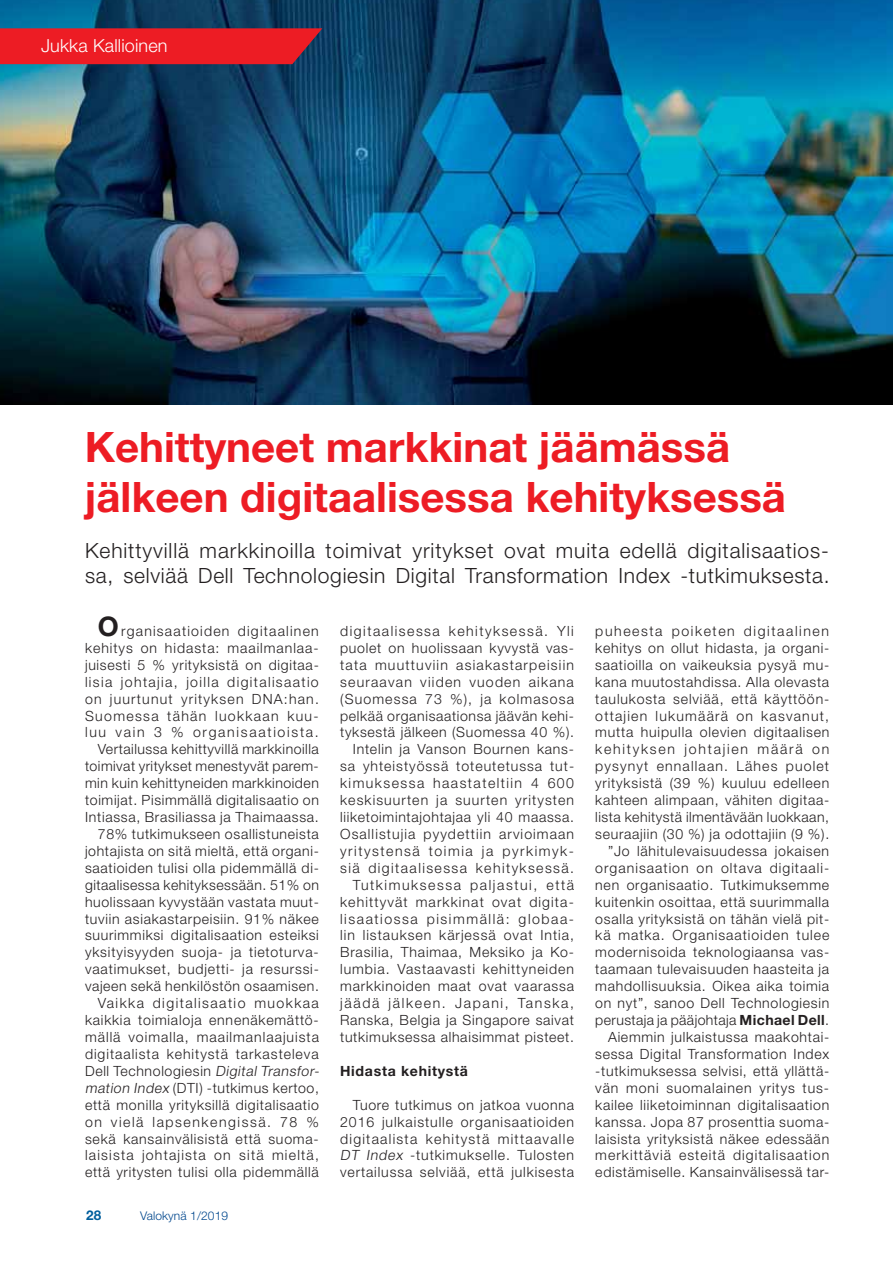
<style>
.page{position:relative;width:893px;height:1263px;background:#fff}
.page>*{position:absolute;margin:0;border:0;box-sizing:border-box;transform-origin:0 0}
.t1{font:700 42px/50.4px "Helvetica Neue LT Std";color:#ed1c24}
.t2{font:300 21px/25.2px "Helvetica Neue LT Std";letter-spacing:.045em;color:#231f20}
.t3{font:300 18px "Helvetica Neue LT Std";letter-spacing:.01em;color:#fff}
.t4{font:300 14.1px/17px "Helvetica Neue LT Std";letter-spacing:.05em;color:#231f20;text-align:right}
.t5{font:300 14.1px/17px "Helvetica Neue LT Std";letter-spacing:.075em;color:#231f20;text-align:right}
.t6{font:700 14.1px "Helvetica Neue LT Std";letter-spacing:.05em;color:#231f20}
.t7{font:700 13.5px "Helvetica Neue LT Std";color:#005e9d}
.t8{font:300 12px "Helvetica Neue LT Std";letter-spacing:.01em;color:#00478d}
.s1{font-weight:700;font-size:27px}
.s2{font-style:italic}
.s3{font-weight:700}
</style>
<div class="page">
<img style="left:0;top:0;width:893px;height:404px">
<svg style="left:0;top:28px;width:322px;height:36px;background:#e11e27"></svg>
<p class="t3" style="left:41px;top:39px;width:128px">Jukka Kallioinen</p>
<h1 class="t1" style="left:85px;top:426px;width:703px">Kehittyneet markkinat jäämässä jälkeen digitaalisessa kehityksessä</h1>
<h2 class="t2" style="left:85px;top:541px;width:746px">Kehittyvillä markkinoilla toimivat yritykset ovat muita edellä digitalisaatios&shy;sa, selviää Dell Technologiesin Digital Transformation Index -tutkimuksesta.</h2>
<p class="t4" style="left:85px;top:624px;width:237px"><span class="s1">O</span>rganisaatioiden digitaalinen kehitys on hidasta: maailmanlaa&shy;juisesti 5 % yrityksistä on digitaa&shy;lisia johtajia, joilla digitalisaatio on juurtunut yrityksen DNA:han.<br>Suomessa tähän luokkaan kuu&shy;luu vain 3 % organisaatioista.<br>Vertailussa kehittyvillä markkinoilla toimivat yritykset menestyvät parem&shy;min kuin kehittyneiden markkinoiden toimijat. Pisimmällä digitalisaatio on Intiassa, Brasiliassa ja Thaimaassa.<br>78% tutkimukseen osallistuneista johtajista on sitä mieltä, että organi&shy;saatioiden tulisi olla pidemmällä di&shy;gitaalisessa kehityksessään. 51% on huolissaan kyvystään vastata muut&shy;tuviin asiakastarpeisiin. 91% näkee suurimmiksi digitalisaation esteiksi yksityisyyden suoja- ja tietoturva&shy;vaatimukset, budjetti- ja resurssi&shy;vajeen sekä henkilöstön osaamisen.<br>Vaikka digitalisaatio muokkaa kaikkia toimialoja ennenäkemättö&shy;mällä voimalla, maailmanlaajuista digitaalista kehitystä tarkasteleva Dell Technologiesin <span class="s2">Digital Transfor&shy;mation Index</span> (DTI) -tutkimus kertoo, että monilla yrityksillä digitalisaatio on vielä lapsenkengissä. 78 % sekä kansainvälisistä että suoma&shy;laisista johtajista on sitä mieltä, että yritysten tulisi olla pidemmällä</p>
<p class="t5" style="left:340px;top:624px;width:236px">digitaalisessa kehityksessä. Yli puolet on huolissaan kyvystä vas&shy;tata muuttuviin asiakastarpeisiin seuraavan viiden vuoden aikana (Suomessa 73 %), ja kolmasosa pelkää organisaationsa jäävän kehi&shy;tyksestä jälkeen (Suomessa 40 %).<br>Intelin ja Vanson Bournen kans&shy;sa yhteistyössä toteutetussa tut&shy;kimuksessa haastateltiin 4 600 keskisuurten ja suurten yritysten liiketoimintajohtajaa yli 40 maassa.<br>Osallistujia pyydettiin arvioimaan yritystensä toimia ja pyrkimyk&shy;siä digitaalisessa kehityksessä.<br>Tutkimuksessa paljastui, että kehittyvät markkinat ovat digita&shy;lisaatiossa pisimmällä: globaa&shy;lin listauksen kärjessä ovat Intia, Brasilia, Thaimaa, Meksiko ja Ko&shy;lumbia. Vastaavasti kehittyneiden markkinoiden maat ovat vaarassa jäädä jälkeen. Japani, Tanska, Ranska, Belgia ja Singapore saivat tutkimuksessa alhaisimmat pisteet.</p>
<p class="t6" style="left:340px;top:1066px;width:129px">Hidasta kehitystä</p>
<p class="t4" style="left:340px;top:1098px;width:235px;text-align:justify;text-indent:13px">Tuore tutkimus on jatkoa vuonna 2016 julkaistulle organisaatioiden digitaalista kehitystä mittaavalle <span class="s2">DT Index</span> -tutkimukselle. Tulosten vertailussa selviää, että julkisesta</p>
<p class="t7" style="left:86px;top:1210px;width:17px">28</p>
<p class="t8" style="left:140px;top:1211px;width:90px">Valokynä 1/2019</p>
<p class="t4" style="left:595px;top:624px;width:236px">puheesta poiketen digitaalinen kehitys on ollut hidasta, ja organi&shy;saatioilla on vaikeuksia pysyä mu&shy;kana muutostahdissa. Alla olevasta taulukosta selviää, että käyttöön&shy;ottajien lukumäärä on kasvanut, mutta huipulla olevien digitaalisen kehityksen johtajien määrä on pysynyt ennallaan. Lähes puolet yrityksistä (39 %) kuuluu edelleen kahteen alimpaan, vähiten digitaa&shy;lista kehitystä ilmentävään luokkaan, seuraajiin (30 %) ja odottajiin (9 %). ”Jo lähitulevaisuudessa jokaisen organisaation on oltava digitaali&shy;nen organisaatio. Tutkimuksemme kuitenkin osoittaa, että suurimmalla osalla yrityksistä on tähän vielä pit&shy;kä matka. Organisaatioiden tulee modernisoida teknologiaansa vas&shy;taamaan tulevaisuuden haasteita ja mahdollisuuksia. Oikea aika toimia on nyt”, sanoo Dell Technologiesin perustaja ja pääjohtaja <span class="s3">Michael Dell</span>.<br>Aiemmin julkaistussa maakohtai&shy;sessa Digital Transformation Index -tutkimuksessa selvisi, että yllättä&shy;vän moni suomalainen yritys tus&shy;kailee liiketoiminnan digitalisaation kanssa. Jopa 87 prosenttia suoma&shy;laisista yrityksistä näkee edessään merkittäviä esteitä digitalisaation edistämiselle. Kansainvälisessä tar-</p>
</div>
